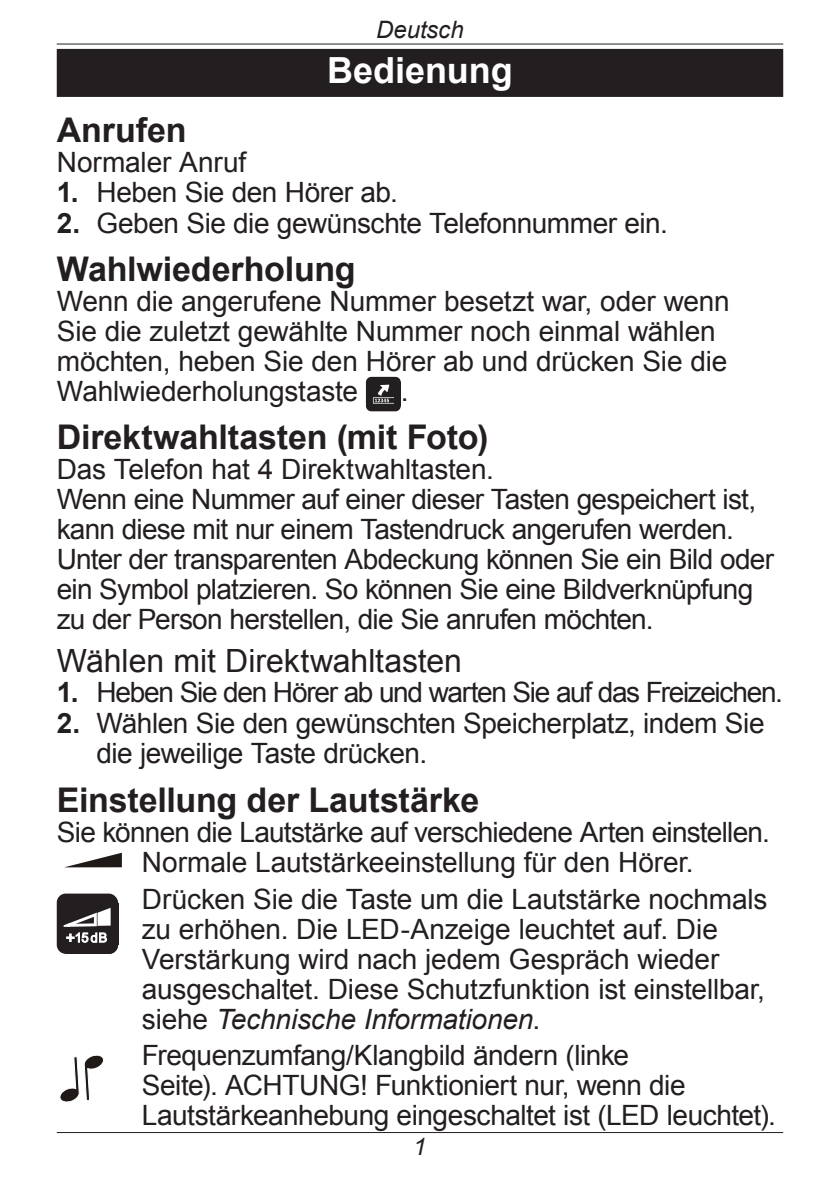
<style>
.page{position:relative;width:840px;height:1191px;background:#fff}
.page>*{position:absolute;margin:0;border:0;box-sizing:border-box;transform-origin:0 0}
.t1{font:700 36px "Arial";letter-spacing:-.005em;color:#fff}
.t2{font:700 34px "Arial";letter-spacing:-.005em;color:#231f20}
.t3{font:32px "Arial";letter-spacing:-.005em;color:#231f20}
.t4{font:28px/30px "Arial";letter-spacing:-.015em;color:#231f20}
.t5{font:28px "Arial";letter-spacing:-.045em;color:#231f20}
.t6{font:italic 24px "Arial";color:#231f20}
.s1{font-weight:700}
.s2{font-style:italic}
</style>
<div class="page">
<hr style="left:57px;top:1132px;width:725px;height:1px;background:#231f20">
<hr style="left:57px;top:44px;width:725px;height:1px;background:#231f20">
<div style="left:57px;top:49px;width:725px;height:48px;background:#231f20"></div>
<svg style="left:366px;top:377px;width:34px;height:34px"></svg>
<svg style="left:66px;top:852px;width:56px;height:15px"></svg>
<svg style="left:57px;top:893px;width:61px;height:61px;background:#4d4a4b"></svg>
<svg style="left:60px;top:1055px;width:44px;height:47px"></svg>
<p class="t6" style="left:376px;top:20px;width:89px">Deutsch</p>
<p class="t1" style="left:327px;top:56px;width:187px">Bedienung</p>
<p class="t2" style="left:57px;top:116px;width:131px">Anrufen</p>
<p class="t4" style="left:57px;top:149px;width:191px">Normaler Anruf</p>
<p class="t4" style="left:57px;top:179px;width:342px"><span class="s1">1.</span> Heben Sie den Hörer ab.</p>
<p class="t4" style="left:57px;top:210px;width:612px"><span class="s1">2.</span> Geben Sie die gewünschte Telefonnummer ein.</p>
<p class="t2" style="left:57px;top:256px;width:300px">Wahlwiederholung</p>
<p class="t4" style="left:57px;top:289px;width:674px">Wenn die angerufene Nummer besetzt war, oder wenn Sie die zuletzt gewählte Nummer noch einmal wählen möchten, heben Sie den Hörer ab und drücken Sie die Wahlwiederholungstaste</p>
<p class="t4" style="left:400px;top:379px;width:9px">.</p>
<p class="t2" style="left:57px;top:423px;width:433px">Direktwahltasten (mit Foto)</p>
<p class="t4" style="left:57px;top:456px;width:718px">Das Telefon hat 4 Direktwahltasten.<br>Wenn eine Nummer auf einer dieser Tasten gespeichert ist, kann diese mit nur einem Tastendruck angerufen werden.<br>Unter der transparenten Abdeckung können Sie ein Bild oder ein Symbol platzieren. So können Sie eine Bildverknüpfung zu der Person herstellen, die Sie anrufen möchten.</p>
<p class="t3" style="left:57px;top:648px;width:406px">Wählen mit Direktwahltasten</p>
<p class="t5" style="left:57px;top:681px;width:727px"><span class="s1">1.</span> Heben Sie den Hörer ab und warten Sie auf das Freizeichen.</p>
<p class="t4" style="left:96px;top:711px;width:669px;text-indent:-40px"><span class="s1">2.</span> Wählen Sie den gewünschten Speicherplatz, indem Sie die jeweilige Taste drücken.</p>
<p class="t2" style="left:57px;top:786px;width:424px">Einstellung der Lautstärke</p>
<p class="t4" style="left:57px;top:819px;width:714px;text-align:center">Sie können die Lautstärke auf verschiedene Arten einstellen.<br>Normale Lautstärkeeinstellung für den Hörer.</p>
<p class="t4" style="left:142px;top:886px;width:626px">Drücken Sie die Taste um die Lautstärke nochmals zu erhöhen. Die LED-Anzeige leuchtet auf. Die Verstärkung wird nach jedem Gespräch wieder ausgeschaltet. Diese Schutzfunktion ist einstellbar, siehe <span class="s2">Technische Informationen</span>.</p>
<p class="t4" style="left:142px;top:1043px;width:635px">Frequenzumfang/Klangbild ändern (linke<br>Seite). ACHTUNG! Funktioniert nur, wenn die<br>Lautstärkeanhebung eingeschaltet ist (LED leuchtet).</p>
<p class="t6" style="left:413px;top:1137px;width:15px">1</p>
</div>
